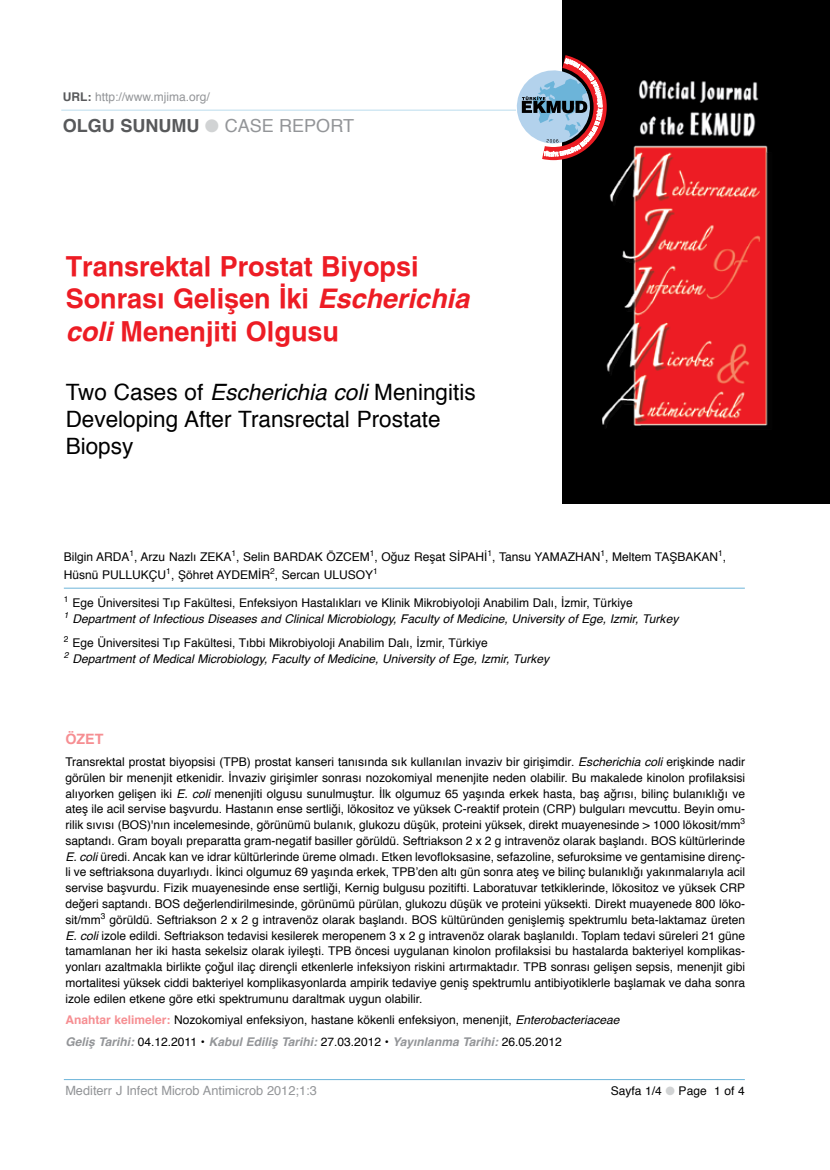
<style>
.page{position:relative;width:830px;height:1170px;background:#fff}
.page>*{position:absolute;margin:0;border:0;box-sizing:border-box;transform-origin:0 0}
.t1{font:500 27px/32.4px "Helvetica";color:#ed1c24}
.t2{font:22.5px/27px "Helvetica";color:#000}
.t3{font:700 18px "Helvetica";color:#58595b}
.t4{font:700 14.25px "Helvetica";color:#f68e92}
.t5{font:12.75px "Helvetica";color:#939598}
.t6{font:12px/15.8px "Helvetica";color:#000}
.t7{font:italic 12px/15.8px "Helvetica";color:#000}
.t8{font:12px "Helvetica";color:#939598}
.s1{font-weight:700;color:#58595b}
.s2{color:#d1d3d4}
.s3{font-weight:400;color:#939598}
.s4{font-weight:700;font-style:italic}
.s5{font-style:italic}
.s6{font-style:normal}
.s7{font-weight:700;color:#f68e92}
.s8{font-weight:700;font-style:italic;color:#939598}
</style>
<div class="page">
<hr style="left:64px;top:1079px;width:680px;height:1px;background:#6cb4d9">
<hr style="left:61px;top:110px;width:455px;height:1px;background:#badced">
<hr style="left:64px;top:587px;width:680px;height:1px;background:#6cb4d9">
<div style="left:562px;top:0;width:267px;height:503px;background:#000"></div>
<img style="left:602px;top:80px;width:166px;height:348px">
<svg style="left:512px;top:55px;width:94px;height:105px"></svg>
<p class="t8" style="left:63px;top:88px;width:149px"><span class="s1">URL:</span> http://www.mjima.org/</p>
<h3 class="t3" style="left:63px;top:113px;width:292px">OLGU SUNUMU <span class="s2">●</span> <span class="s3">CASE REPORT</span></h3>
<h1 class="t1" style="left:66px;top:250px;width:404px">Transrektal Prostat Biyopsi<br>Sonrası Gelişen İki <span class="s4">Escherichia coli</span> Menenjiti Olgusu</h1>
<h2 class="t2" style="left:66px;top:380px;width:411px">Two Cases of <span class="s5">Escherichia coli</span> Meningitis<br>Developing After Transrectal Prostate<br>Biopsy</h2>
<p class="t6" style="left:64px;top:548px;width:663px;line-height:18px">Bilgin ARDA<sup>1</sup>, Arzu Nazlı ZEKA<sup>1</sup>, Selin BARDAK ÖZCEM<sup>1</sup>, Oğuz Reşat SİPAHİ<sup>1</sup>, Tansu YAMAZHAN<sup>1</sup>, Meltem TAŞBAKAN<sup>1</sup>,<br>Hüsnü PULLUKÇU<sup>1</sup>, Şöhret AYDEMİR<sup>2</sup>, Sercan ULUSOY<sup>1</sup></p>
<p class="t7" style="left:64px;top:595px;width:615px"><sup>1</sup> <span class="s6">Ege Üniversitesi Tıp Fakültesi, Enfeksiyon Hastalıkları ve Klinik Mikrobiyoloji Anabilim Dalı, İzmir, Türkiye<br></span><sup>1</sup> Department of Infectious Diseases and Clinical Microbiology, Faculty of Medicine, University of Ege, Izmir, Turkey</p>
<p class="t7" style="left:64px;top:635px;width:486px"><sup>2</sup> <span class="s6">Ege Üniversitesi Tıp Fakültesi, Tıbbi Mikrobiyoloji Anabilim Dalı, İzmir, Türkiye<br></span><sup>2</sup> Department of Medical Microbiology, Faculty of Medicine, University of Ege, Izmir, Turkey</p>
<p class="t4" style="left:65px;top:729px;width:40px">ÖZET</p>
<p class="t6" style="left:65px;top:754px;width:681px;text-align:justify">Transrektal prostat biyopsisi (TPB) prostat kanseri tanısında sık kullanılan invaziv bir girişimdir. <span class="s5">Escherichia coli</span> erişkinde nadir görülen bir menenjit etkenidir. İnvaziv girişimler sonrası nozokomiyal menenjite neden olabilir. Bu makalede kinolon profilaksisi alıyorken gelişen iki <span class="s5">E. coli</span> menenjiti olgusu sunulmuştur. İlk olgumuz 65 yaşında erkek hasta, baş ağrısı, bilinç bulanıklığı ve ateş ile acil servise başvurdu. Hastanın ense sertliği, lökositoz ve yüksek C-reaktif protein (CRP) bulguları mevcuttu. Beyin omu&shy;rilik sıvısı (BOS)'nın incelemesinde, görünümü bulanık, glukozu düşük, proteini yüksek, direkt muayenesinde &gt; 1000 lökosit/mm<sup>3 </sup>saptandı. Gram boyalı preparatta gram-negatif basiller görüldü. Seftriakson 2 x 2 g intravenöz olarak başlandı. BOS kültürlerinde <span class="s5">E. coli</span> üredi. Ancak kan ve idrar kültürlerinde üreme olmadı. Etken levofloksasine, sefazoline, sefuroksime ve gentamisine direnç&shy;li ve seftriaksona duyarlıydı. İkinci olgumuz 69 yaşında erkek, TPB’den altı gün sonra ateş ve bilinç bulanıklığı yakınmalarıyla acil servise başvurdu. Fizik muayenesinde ense sertliği, Kernig bulgusu pozitifti. Laboratuvar tetkiklerinde, lökositoz ve yüksek CRP değeri saptandı. BOS değerlendirilmesinde, görünümü pürülan, glukozu düşük ve proteini yüksekti. Direkt muayenede 800 löko&shy;sit/mm<sup>3</sup> görüldü. Seftriakson 2 x 2 g intravenöz olarak başlandı. BOS kültüründen genişlemiş spektrumlu beta-laktamaz üreten <span class="s5">E. coli</span> izole edildi. Seftriakson tedavisi kesilerek meropenem 3 x 2 g intravenöz olarak başlanıldı. Toplam tedavi süreleri 21 güne tamamlanan her iki hasta sekelsiz olarak iyileşti. TPB öncesi uygulanan kinolon profilaksisi bu hastalarda bakteriyel komplikas&shy;yonları azaltmakla birlikte çoğul ilaç dirençli etkenlerle infeksiyon riskini artırmaktadır. TPB sonrası gelişen sepsis, menenjit gibi mortalitesi yüksek ciddi bakteriyel komplikasyonlarda ampirik tedaviye geniş spektrumlu antibiyotiklerle başlamak ve daha sonra izole edilen etkene göre etki spektrumunu daraltmak uygun olabilir.</p>
<p class="t6" style="left:65px;top:1009px;width:555px;line-height:21.8px"><span class="s7">Anahtar kelimeler:</span> Nozokomiyal enfeksiyon, hastane kökenli enfeksiyon, menenjit, <span class="s5">Enterobacteriaceae<br></span><span class="s8">Geliş Tarihi:</span> 04.12.2011 • <span class="s8">Kabul Ediliş Tarihi:</span> 27.03.2012 • <span class="s8">Yayınlanma Tarihi:</span> 26.05.2012</p>
<p class="t5" style="left:65px;top:1082px;width:253px">Mediterr J Infect Microb Antimicrob 2012;1:3</p>
<p class="t6" style="left:610px;top:1083px;width:135px">Sayfa 1/4 <span class="s2">●</span> Page 1 of 4</p>
</div>
